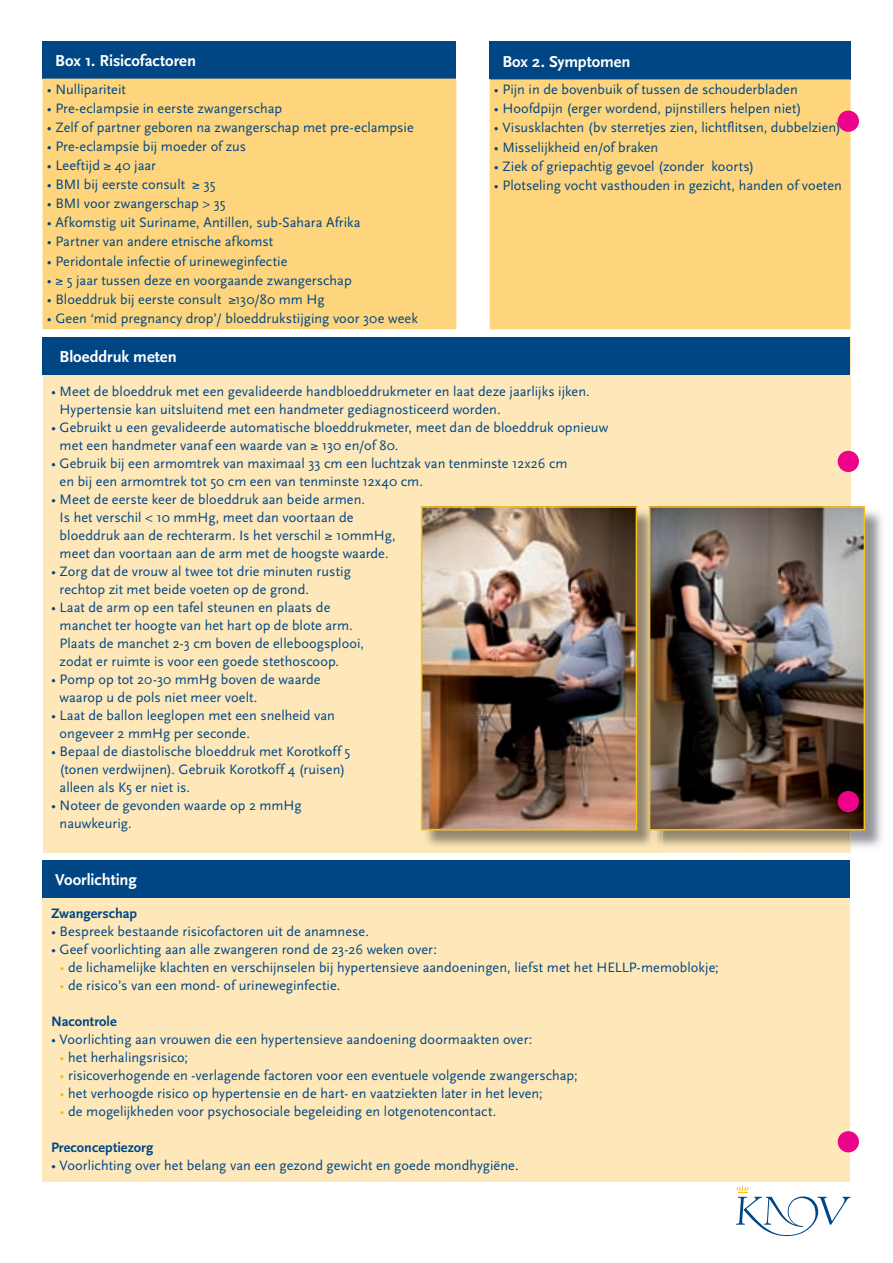
<style>
.page{position:relative;width:893px;height:1263px;background:#fff}
.page>*{position:absolute;margin:0;border:0;box-sizing:border-box;transform-origin:0 0}
.t1{font:700 16.5px "Scala Sans";letter-spacing:-.005em;color:#fff}
.t2{font:14.25px/18px "Scala Sans";letter-spacing:.005em;color:#004684}
.t3{font:700 14.25px "Scala Sans";color:#004684}
.s1{color:#fdbe12}
</style>
<div class="page">
<div style="left:43px;top:337px;width:807px;height:516px;background:#fee8ba"></div>
<div style="left:43px;top:337px;width:807px;height:38px;background:#004684"></div>
<div style="left:43px;top:860px;width:807px;height:322px;background:#fee8ba"></div>
<div style="left:43px;top:860px;width:807px;height:38px;background:#004684"></div>
<div style="left:43px;top:41px;width:413px;height:38px;background:#004684"></div>
<div style="left:43px;top:79px;width:413px;height:250px;background:#fed57c"></div>
<div style="left:490px;top:42px;width:360px;height:37px;background:#004684"></div>
<div style="left:490px;top:79px;width:360px;height:250px;background:#fed57c"></div>
<hr style="left:489px;top:43px;width:1px;height:36px;background:#004684">
<hr style="left:489px;top:41px;width:362px;height:2px;background:#004684">
<hr style="left:850px;top:43px;width:1px;height:36px;background:#004684">
<svg style="left:736px;top:1185px;width:114px;height:51px"></svg>
<img style="left:422px;top:508px;width:228px;height:338px">
<img style="left:421px;top:506px;width:216px;height:324px">
<img style="left:662px;top:508px;width:220px;height:345px">
<img style="left:650px;top:830px;width:12px;height:15px">
<img style="left:649px;top:506px;width:216px;height:324px">
<div style="left:838px;top:1131px;width:21px;height:21px;background:#ed028c;border-radius:50%"></div>
<div style="left:838px;top:791px;width:21px;height:21px;background:#ed028c;border-radius:50%"></div>
<div style="left:838px;top:451px;width:21px;height:21px;background:#ed028c;border-radius:50%"></div>
<div style="left:838px;top:111px;width:21px;height:21px;background:#ed028c;border-radius:50%"></div>
<p class="t1" style="left:55px;top:52px;width:142px">Box 1. Risicofactoren</p>
<p class="t2" style="left:47px;top:80px;width:81px">• Nullipariteit</p>
<p class="t2" style="left:47px;top:99px;width:237px">• Pre-eclampsie in eerste zwangerschap</p>
<p class="t2" style="left:47px;top:118px;width:368px">• Zelf of partner geboren na zwangerschap met pre-eclampsie</p>
<p class="t2" style="left:47px;top:137px;width:201px">• Pre-eclampsie bij moeder of zus</p>
<p class="t2" style="left:47px;top:157px;width:111px">• Leeftijd ≥ 40 jaar</p>
<p class="t2" style="left:47px;top:176px;width:170px">• BMI bij eerste consult ≥ 35</p>
<p class="t2" style="left:47px;top:195px;width:180px">• BMI voor zwangerschap &gt; 35</p>
<p class="t2" style="left:47px;top:214px;width:315px">• Afkomstig uit Suriname, Antillen, sub-Sahara Afrika</p>
<p class="t2" style="left:47px;top:233px;width:228px">• Partner van andere etnische afkomst</p>
<p class="t2" style="left:47px;top:252px;width:242px">• Peridontale infectie of urineweginfectie</p>
<p class="t2" style="left:47px;top:271px;width:306px">• ≥ 5 jaar tussen deze en voorgaande zwangerschap</p>
<p class="t2" style="left:47px;top:290px;width:279px">• Bloeddruk bij eerste consult ≥130/80 mm Hg</p>
<p class="t2" style="left:47px;top:309px;width:373px">• Geen ‘mid pregnancy drop’/ bloeddrukstijging voor 30e week</p>
<p class="t1" style="left:502px;top:52px;width:130px">Box 2. Symptomen</p>
<p class="t2" style="left:494px;top:81px;width:305px">• Pijn in de bovenbuik of tussen de schouderbladen</p>
<p class="t2" style="left:494px;top:100px;width:309px">• Hoofdpijn (erger wordend, pijnstillers helpen niet)</p>
<p class="t2" style="left:494px;top:119px;width:349px">• Visusklachten (bv sterretjes zien, lichtflitsen, dubbelzien)</p>
<p class="t2" style="left:494px;top:138px;width:166px">• Misselijkheid en/of braken</p>
<p class="t2" style="left:494px;top:157px;width:262px">• Ziek of griepachtig gevoel (zonder koorts)</p>
<p class="t2" style="left:494px;top:176px;width:349px">• Plotseling vocht vasthouden in gezicht, handen of voeten</p>
<p class="t1" style="left:60px;top:348px;width:119px">Bloeddruk meten</p>
<p class="t2" style="left:60px;top:383px;width:532px;text-indent:-9px">• Meet de bloeddruk met een gevalideerde handbloeddrukmeter en laat deze jaarlijks ijken.<br>Hypertensie kan uitsluitend met een handmeter gediagnosticeerd worden.</p>
<p class="t2" style="left:60px;top:419px;width:550px;text-indent:-9px">• Gebruikt u een gevalideerde automatische bloeddrukmeter, meet dan de bloeddruk opnieuw met een handmeter vanaf een waarde van ≥ 130 en/of 80.</p>
<p class="t2" style="left:60px;top:455px;width:510px;text-indent:-9px">• Gebruik bij een armomtrek van maximaal 33 cm een luchtzak van tenminste 12x26 cm en bij een armomtrek tot 50 cm een van tenminste 12x40 cm.</p>
<p class="t2" style="left:60px;top:491px;width:338px;text-indent:-9px">• Meet de eerste keer de bloeddruk aan beide armen.<br>Is het verschil &lt; 10 mmHg, meet dan voortaan de bloeddruk aan de rechterarm. Is het verschil ≥ 10mmHg, meet dan voortaan aan de arm met de hoogste waarde.</p>
<p class="t2" style="left:60px;top:563px;width:293px;text-indent:-9px">• Zorg dat de vrouw al twee tot drie minuten rustig rechtop zit met beide voeten op de grond.</p>
<p class="t2" style="left:60px;top:599px;width:306px;text-indent:-9px">• Laat de arm op een tafel steunen en plaats de manchet ter hoogte van het hart op de blote arm.<br>Plaats de manchet 2-3 cm boven de elleboogsplooi, zodat er ruimte is voor een goede stethoscoop.</p>
<p class="t2" style="left:60px;top:671px;width:263px;text-indent:-9px">• Pomp op tot 20-30 mmHg boven de waarde waarop u de pols niet meer voelt.</p>
<p class="t2" style="left:60px;top:707px;width:277px;text-indent:-9px">• Laat de ballon leeglopen met een snelheid van ongeveer 2 mmHg per seconde.</p>
<p class="t2" style="left:60px;top:743px;width:292px;text-indent:-9px">• Bepaal de diastolische bloeddruk met Korotkoff 5 (tonen verdwijnen). Gebruik Korotkoff 4 (ruisen) alleen als K5 er niet is.</p>
<p class="t2" style="left:60px;top:797px;width:244px;text-indent:-9px">• Noteer de gevonden waarde op 2 mmHg nauwkeurig.</p>
<p class="t1" style="left:55px;top:871px;width:83px">Voorlichting</p>
<p class="t3" style="left:51px;top:906px;width:88px">Zwangerschap</p>
<p class="t2" style="left:51px;top:923px;width:319px">• Bespreek bestaande risicofactoren uit de anamnese.</p>
<p class="t2" style="left:51px;top:941px;width:387px">• Geef voorlichting aan alle zwangeren rond de 23-26 weken over:</p>
<p class="t2" style="left:60px;top:959px;width:661px"><span class="s1">•</span> de lichamelijke klachten en verschijnselen bij hypertensieve aandoeningen, liefst met het HELLP-memoblokje;</p>
<p class="t2" style="left:60px;top:977px;width:282px"><span class="s1">•</span> de risico’s van een mond- of urineweginfectie.</p>
<p class="t3" style="left:51px;top:1014px;width:67px">Nacontrole</p>
<p class="t2" style="left:51px;top:1031px;width:483px">• Voorlichting aan vrouwen die een hypertensieve aandoening doormaakten over:</p>
<p class="t2" style="left:60px;top:1049px;width:130px"><span class="s1">•</span> het herhalingsrisico;</p>
<p class="t2" style="left:60px;top:1067px;width:520px"><span class="s1">•</span> risicoverhogende en -verlagende factoren voor een eventuele volgende zwangerschap;</p>
<p class="t2" style="left:60px;top:1085px;width:485px"><span class="s1">•</span> het verhoogde risico op hypertensie en de hart- en vaatziekten later in het leven;</p>
<p class="t2" style="left:60px;top:1103px;width:438px"><span class="s1">•</span> de mogelijkheden voor psychosociale begeleiding en lotgenotencontact.</p>
<p class="t3" style="left:51px;top:1140px;width:104px">Preconceptiezorg</p>
<p class="t2" style="left:51px;top:1157px;width:469px">• Voorlichting over het belang van een gezond gewicht en goede mondhygiëne.</p>
</div>
